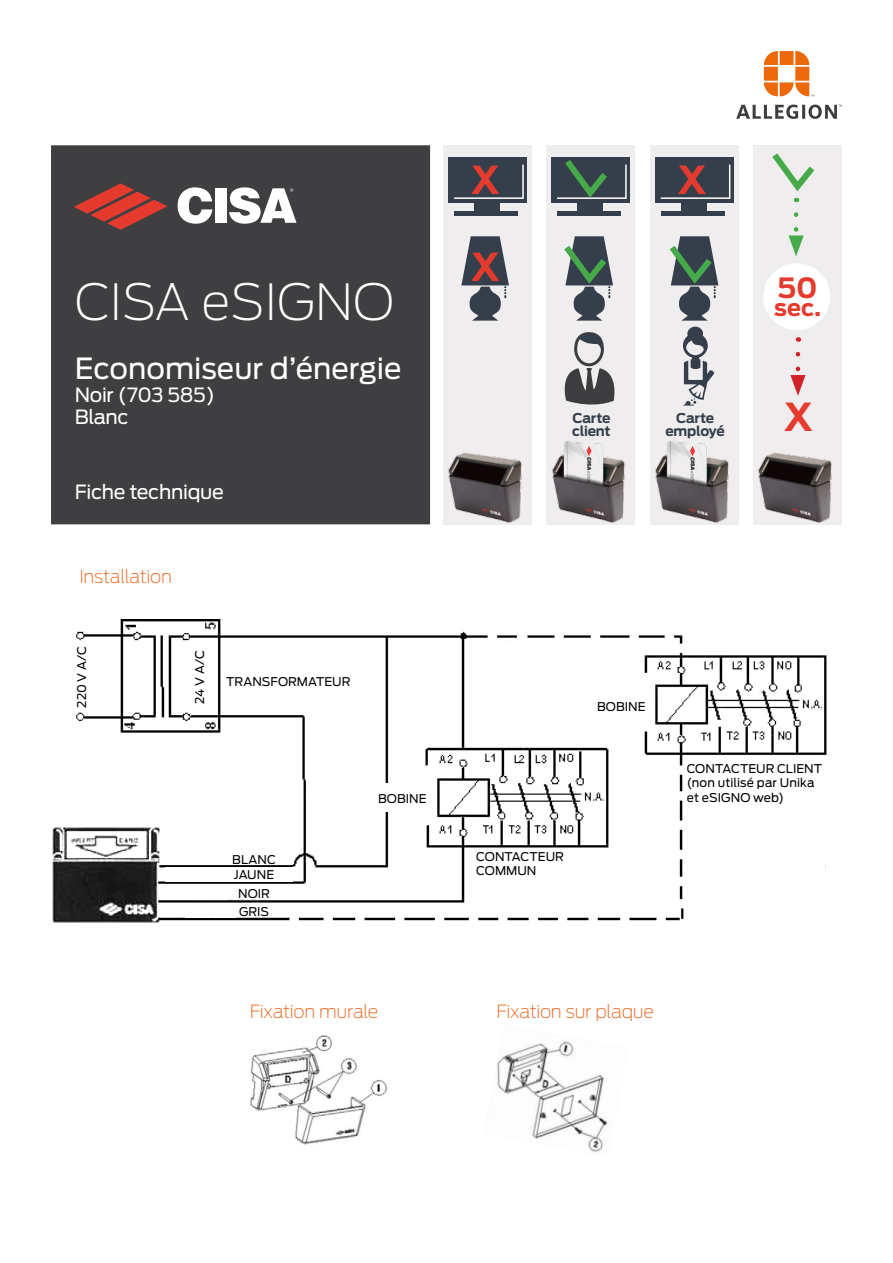
<style>
.page{position:relative;width:893px;height:1263px;background:#fff}
.page>*{position:absolute;margin:0;border:0;box-sizing:border-box;transform-origin:0 0}
.t1{font:200 49.5px "Antenna";color:#fff}
.t2{font:700 38.4px "Antenna";color:#e53b2e}
.t3{font:29.1px "Antenna";color:#fff}
.t4{font:700 27.75px "Antenna";color:#e53b2e}
.t5{font:700 22.5px "Antenna";color:#e53b2e}
.t6{font:19.5px/22.5px "Antenna";letter-spacing:-.015em;color:#fff}
.t7{font:200 18px "Antenna";letter-spacing:-.015em;color:#e96b25}
.t8{font:700 13.5px/13.5px "Antenna";letter-spacing:-.015em;color:#343f4b;text-align:center}
.t9{font:12px/14.4px "Antenna";letter-spacing:.005em;color:#000}
</style>
<div class="page">
<div style="left:51px;top:145px;width:379px;height:379px;background:#3f3e41"></div>
<svg style="left:74px;top:183px;width:93px;height:47px"></svg>
<svg style="left:178px;top:187px;width:34px;height:37px"></svg>
<div style="left:215px;top:188px;width:11px;height:35px;background:#fff"></div>
<svg style="left:229px;top:187px;width:68px;height:37px"></svg>
<svg style="left:764px;top:51px;width:50px;height:45px"></svg>
<svg style="left:736px;top:105px;width:106px;height:14px"></svg>
<div style="left:443px;top:145px;width:89px;height:379px;background:#efeded"></div>
<img style="left:444px;top:452px;width:87px;height:73px">
<div style="left:547px;top:145px;width:88px;height:379px;background:#efeded"></div>
<img style="left:548px;top:441px;width:86px;height:84px">
<div style="left:650px;top:145px;width:89px;height:379px;background:#efeded"></div>
<img style="left:651px;top:441px;width:87px;height:84px">
<div style="left:753px;top:145px;width:89px;height:379px;background:#efeded"></div>
<img style="left:754px;top:452px;width:87px;height:73px">
<div style="left:449px;top:157px;width:78px;height:45px;background:#343f4b"></div>
<svg style="left:454px;top:164px;width:70px;height:35px"></svg>
<div style="left:474px;top:202px;width:26px;height:11px;background:#343f4b"></div>
<div style="left:455px;top:211px;width:63px;height:5px;background:#343f4b"></div>
<div style="left:551px;top:157px;width:79px;height:45px;background:#343f4b"></div>
<div style="left:577px;top:202px;width:26px;height:11px;background:#343f4b"></div>
<div style="left:557px;top:211px;width:64px;height:5px;background:#343f4b"></div>
<div style="left:655px;top:157px;width:79px;height:45px;background:#343f4b"></div>
<svg style="left:660px;top:164px;width:71px;height:35px"></svg>
<div style="left:681px;top:202px;width:26px;height:11px;background:#343f4b"></div>
<div style="left:661px;top:211px;width:64px;height:5px;background:#343f4b"></div>
<svg style="left:461px;top:236px;width:48px;height:85px"></svg>
<svg style="left:556px;top:160px;width:71px;height:43px"></svg>
<svg style="left:564px;top:236px;width:49px;height:85px"></svg>
<svg style="left:669px;top:236px;width:49px;height:170px"></svg>
<svg style="left:772px;top:153px;width:43px;height:49px"></svg>
<svg style="left:788px;top:215px;width:16px;height:41px"></svg>
<svg style="left:790px;top:354px;width:15px;height:42px"></svg>
<div style="left:763px;top:263px;width:67px;height:67px;background:#fff;border-radius:50%"></div>
<div style="left:574px;top:332px;width:30px;height:34px;border:3px solid #3d3d40;border-radius:50%"></div>
<svg style="left:564px;top:368px;width:51px;height:37px"></svg>
<svg style="left:580px;top:334px;width:23px;height:20px"></svg>
<img style="left:52px;top:619px;width:776px;height:304px">
<img style="left:496px;top:1041px;width:112px;height:112px">
<img style="left:250px;top:1035px;width:137px;height:110px">
<div style="left:224px;top:660px;width:116px;height:15px;background:#fff"></div>
<div style="left:172px;top:848px;width:65px;height:14px;background:#fff"></div>
<div style="left:394px;top:782px;width:43px;height:14px;background:#fff"></div>
<div style="left:606px;top:690px;width:49px;height:14px;background:#fff"></div>
<div style="left:474px;top:867px;width:138px;height:15px;background:#fff"></div>
<div style="left:686px;top:825px;width:138px;height:50px;background:#fff"></div>
<div style="left:166px;top:867px;width:61px;height:14px;background:#fff"></div>
<div style="left:175px;top:887px;width:51px;height:12px;background:#fff"></div>
<div style="left:185px;top:905px;width:50px;height:12px;background:#fff"></div>
<div style="left:226px;top:668px;width:150px;height:28px;background:#fff"></div>
<div style="left:476px;top:849px;width:150px;height:28px;background:#fff"></div>
<div style="left:687px;top:757px;width:157px;height:51px;background:#fff"></div>
<div style="left:185px;top:648px;width:28px;height:58px;background:#fff"></div>
<div style="left:373px;top:784px;width:59px;height:28px;background:#fff"></div>
<div style="left:592px;top:692px;width:59px;height:28px;background:#fff"></div>
<div style="left:67px;top:642px;width:28px;height:69px;background:#fff"></div>
<div style="left:228px;top:905px;width:53px;height:12px;background:#fff"></div>
<div style="left:228px;top:887px;width:52px;height:12px;background:#fff"></div>
<div style="left:215px;top:867px;width:78px;height:14px;background:#fff"></div>
<div style="left:223px;top:853px;width:62px;height:11px;background:#fff"></div>
<h1 class="t1" style="left:75px;top:270px;width:321px">CISA eSIGNO</h1>
<h3 class="t3" style="left:75px;top:349px;width:328px">Economiseur d’énergie</h3>
<h3 class="t6" style="left:75px;top:383px;width:142px">Noir (703 585)<br>Blanc</h3>
<h3 class="t6" style="left:75px;top:480px;width:151px">Fiche technique</h3>
<h3 class="t7" style="left:79px;top:565px;width:94px">Installation</h3>
<p class="t9" style="left:74px;top:708px;width:63px;rotate:-90deg">220 V A/C</p>
<p class="t9" style="left:192px;top:704px;width:55px;rotate:-90deg">24 V A/C</p>
<p class="t9" style="left:226px;top:675px;width:126px">TRANSFORMATEUR</p>
<p class="t9" style="left:232px;top:852px;width:45px">BLANC</p>
<p class="t9" style="left:234px;top:867px;width:42px">JAUNE</p>
<p class="t9" style="left:238px;top:886px;width:33px">NOIR</p>
<p class="t9" style="left:239px;top:904px;width:32px">GRIS</p>
<p class="t9" style="left:378px;top:791px;width:50px">BOBINE</p>
<h2 class="t2" style="left:471px;top:154px;width:31px">X</h2>
<h2 class="t2" style="left:677px;top:154px;width:31px">X</h2>
<h2 class="t2" style="left:471px;top:240px;width:31px">X</h2>
<h3 class="t4" style="left:778px;top:268px;width:42px">50</h3>
<h3 class="t5" style="left:774px;top:292px;width:48px">sec.</h3>
<p class="t8" style="left:572px;top:411px;width:40px;text-align:left">Carte client</p>
<h2 class="t2" style="left:783px;top:390px;width:31px">X</h2>
<p class="t8" style="left:665px;top:411px;width:61px">Carte employé</p>
<p class="t9" style="left:597px;top:699px;width:50px">BOBINE</p>
<p class="t9" style="left:476px;top:849px;width:89px">CONTACTEUR<br>COMMUN</p>
<p class="t9" style="left:687px;top:761px;width:137px">CONTACTEUR CLIENT (non utilisé par Unika et eSIGNO web)</p>
<h3 class="t7" style="left:250px;top:1000px;width:130px">Fixation murale</h3>
<h3 class="t7" style="left:496px;top:1000px;width:159px">Fixation sur plaque</h3>
</div>
